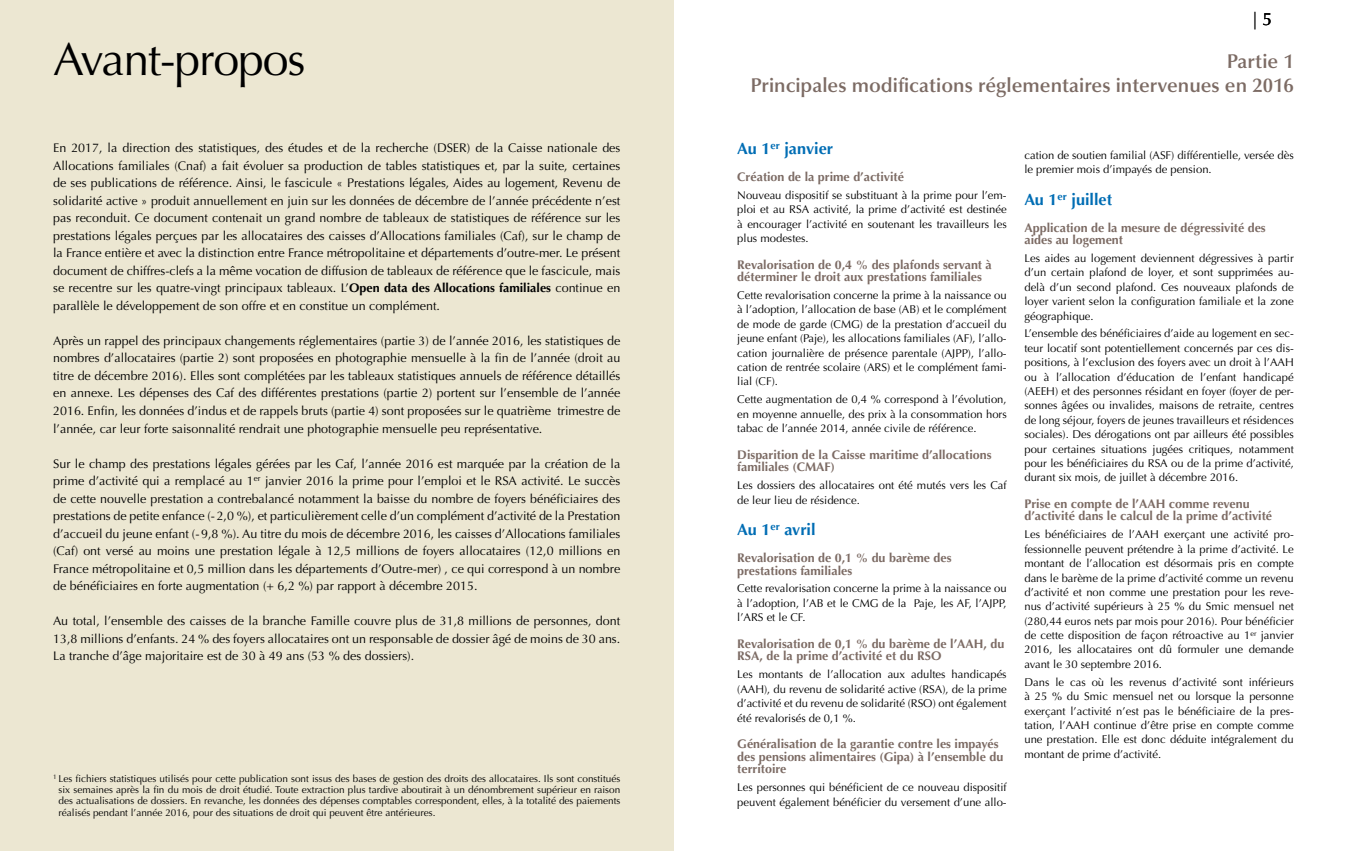
<style>
.page{position:relative;width:1347px;height:851px;background:#fff}
.page>*{position:absolute;margin:0;border:0;box-sizing:border-box;transform-origin:0 0}
.t1{font:46.5px "Optima";letter-spacing:-.025em;color:#000}
.t2{font:600 20px/24px "Optima";color:#7c6b64;text-align:right}
.t3{font:17.5px "Optima";color:#000}
.t4{font:700 16.25px "Optima";color:#006db4}
.t5{font:12.5px/17.5px "Optima";color:#000;text-align:justify}
.t6{font:700 12.5px/12.5px "Optima";color:#7c6b64}
.t7{font:11.25px/14.4px "Optima";color:#000;text-align:justify}
.t8{font:10px/11.2px "Optima";color:#000;text-align:justify}
.s1{font-weight:700}
</style>
<div class="page">
<div style="left:0;top:0;width:673px;height:850px;background:#ece7d2"></div>
<h1 class="t1" style="left:53px;top:32px;width:254px">Avant-propos</h1>
<p class="t5" style="left:53px;top:139px;width:569px">En 2017, la direction des statistiques, des études et de la recherche (DSER) de la Caisse nationale des Allocations familiales (Cnaf) a fait évoluer sa production de tables statistiques et, par la suite, certaines de ses publications de référence. Ainsi, le fascicule « Prestations légales, Aides au logement, Revenu de solidarité active » produit annuellement en juin sur les données de décembre de l’année précédente n’est pas reconduit. Ce document contenait un grand nombre de tableaux de statistiques de référence sur les prestations légales perçues par les allocataires des caisses d’Allocations familiales (Caf), sur le champ de la France entière et avec la distinction entre France métropolitaine et départements d’outre-mer. Le présent document de chiffres-clefs a la même vocation de diffusion de tableaux de référence que le fascicule, mais se recentre sur les quatre-vingt principaux tableaux. L’<span class="s1">Open data des Allocations familiales</span> continue en parallèle le développement de son offre et en constitue un complément.</p>
<p class="t5" style="left:53px;top:332px;width:568px">Après un rappel des principaux changements réglementaires (partie 3) de l’année 2016, les statistiques de nombres d’allocataires (partie 2) sont proposées en photographie mensuelle à la fin de l’année (droit au titre de décembre 2016). Elles sont complétées par les tableaux statistiques annuels de référence détaillés en annexe. Les dépenses des Caf des différentes prestations (partie 2) portent sur l’ensemble de l’année 2016. Enfin, les données d’indus et de rappels bruts (partie 4) sont proposées sur le quatrième trimestre de l’année, car leur forte saisonnalité rendrait une photographie mensuelle peu représentative.</p>
<p class="t5" style="left:53px;top:454px;width:568px">Sur le champ des prestations légales gérées par les Caf, l’année 2016 est marquée par la création de la prime d’activité qui a remplacé au 1<sup>er</sup> janvier 2016 la prime pour l’emploi et le RSA activité. Le succès de cette nouvelle prestation a contrebalancé notamment la baisse du nombre de foyers bénéficiaires des prestations de petite enfance (-2,0 %), et particulièrement celle d’un complément d’activité de la Prestation d’accueil du jeune enfant (-9,8 %). Au titre du mois de décembre 2016, les caisses d’Allocations familiales (Caf) ont versé au moins une prestation légale à 12,5 millions de foyers allocataires (12,0 millions en France métropolitaine et 0,5 million dans les départements d’Outre-mer) , ce qui correspond à un nombre de bénéficiaires en forte augmentation (+ 6,2 %) par rapport à décembre 2015.</p>
<p class="t5" style="left:53px;top:612px;width:568px">Au total, l’ensemble des caisses de la branche Famille couvre plus de 31,8 millions de personnes, dont 13,8 millions d’enfants. 24 % des foyers allocataires ont un responsable de dossier âgé de moins de 30 ans.<br>La tranche d’âge majoritaire est de 30 à 49 ans (53 % des dossiers).</p>
<p class="t8" style="left:59px;top:772px;width:563px;text-indent:-5px"><sup>1</sup> Les fichiers statistiques utilisés pour cette publication sont issus des bases de gestion des droits des allocataires. Ils sont constitués six semaines après la fin du mois de droit étudié. Toute extraction plus tardive aboutirait à un dénombrement supérieur en raison des actualisations de dossiers. En revanche, les données des dépenses comptables correspondent, elles, à la totalité des paiements réalisés pendant l’année 2016, pour des situations de droit qui peuvent être antérieures.</p>
<h3 class="t3" style="left:1252px;top:9px;width:22px">| 5</h3>
<h2 class="t2" style="left:750px;top:50px;width:545px">Partie 1<br>Principales modifications réglementaires intervenues en 2016</h2>
<h3 class="t4" style="left:737px;top:139px;width:97px">Au 1<sup>er</sup> janvier</h3>
<p class="t6" style="left:737px;top:170px;width:168px">Création de la prime d’activité</p>
<p class="t7" style="left:737px;top:188px;width:271px">Nouveau dispositif se substituant à la prime pour l’em&shy;ploi et au RSA activité, la prime d’activité est destinée à encourager l’activité en soutenant les travailleurs les plus modestes.</p>
<p class="t6" style="left:737px;top:258px;width:256px">Revalorisation de 0,4 % des plafonds servant à déterminer le droit aux prestations familiales</p>
<p class="t7" style="left:737px;top:288px;width:271px">Cette revalorisation concerne la prime à la naissance ou à l’adoption, l’allocation de base (AB) et le complément de mode de garde (CMG) de la prestation d’accueil du jeune enfant (Paje), les allocations familiales (AF), l’allo&shy;cation journalière de présence parentale (AJPP), l’allo&shy;cation de rentrée scolaire (ARS) et le complément fami&shy;lial (CF).</p>
<p class="t7" style="left:737px;top:392px;width:271px">Cette augmentation de 0,4 % correspond à l’évolution, en moyenne annuelle, des prix à la consommation hors tabac de l’année 2014, année civile de référence.</p>
<p class="t6" style="left:737px;top:448px;width:256px">Disparition de la Caisse maritime d’allocations familiales (CMAF)</p>
<p class="t7" style="left:737px;top:478px;width:271px">Les dossiers des allocataires ont été mutés vers les Caf de leur lieu de résidence.</p>
<h3 class="t4" style="left:737px;top:520px;width:80px">Au 1<sup>er</sup> avril</h3>
<p class="t6" style="left:737px;top:551px;width:216px">Revalorisation de 0,1 % du barème des prestations familiales</p>
<p class="t7" style="left:737px;top:581px;width:271px">Cette revalorisation concerne la prime à la naissance ou à l’adoption, l’AB et le CMG de la Paje, les AF, l’AJPP, l’ARS et le CF.</p>
<p class="t6" style="left:737px;top:637px;width:269px">Revalorisation de 0,1 % du barème de l’AAH, du<br>RSA, de la prime d’activité et du RSO</p>
<p class="t7" style="left:737px;top:667px;width:271px">Les montants de l’allocation aux adultes handicapés (AAH), du revenu de solidarité active (RSA), de la prime d’activité et du revenu de solidarité (RSO) ont également été revalorisés de 0,1 %.</p>
<p class="t6" style="left:737px;top:737px;width:267px">Généralisation de la garantie contre les impayés des pensions alimentaires (Gipa) à l’ensemble du territoire</p>
<p class="t7" style="left:737px;top:780px;width:271px">Les personnes qui bénéficient de ce nouveau dispositif peuvent également bénéficier du versement d’une allo-</p>
<p class="t7" style="left:1024px;top:148px;width:271px">cation de soutien familial (ASF) différentielle, versée dès le premier mois d’impayés de pension.</p>
<h3 class="t4" style="left:1024px;top:190px;width:89px">Au 1<sup>er</sup> juillet</h3>
<p class="t6" style="left:1024px;top:221px;width:243px">Application de la mesure de dégressivité des aides au logement</p>
<p class="t7" style="left:1024px;top:251px;width:271px">Les aides au logement deviennent dégressives à partir d’un certain plafond de loyer, et sont supprimées au&shy;delà d’un second plafond. Ces nouveaux plafonds de loyer varient selon la configuration familiale et la zone géographique.</p>
<p class="t7" style="left:1024px;top:326px;width:271px">L’ensemble des bénéficiaires d’aide au logement en sec&shy;teur locatif sont potentiellement concernés par ces dis&shy;positions, à l’exclusion des foyers avec un droit à l’AAH ou à l’allocation d’éducation de l’enfant handicapé (AEEH) et des personnes résidant en foyer (foyer de per&shy;sonnes âgées ou invalides, maisons de retraite, centres de long séjour, foyers de jeunes travailleurs et résidences sociales). Des dérogations ont par ailleurs été possibles pour certaines situations jugées critiques, notamment pour les bénéficiaires du RSA ou de la prime d’activité, durant six mois, de juillet à décembre 2016.</p>
<p class="t6" style="left:1024px;top:497px;width:249px">Prise en compte de l’AAH comme revenu d’activité dans le calcul de la prime d’activité</p>
<p class="t7" style="left:1024px;top:527px;width:271px">Les bénéficiaires de l’AAH exerçant une activité pro&shy;fessionnelle peuvent prétendre à la prime d’activité. Le montant de l’allocation est désormais pris en compte dans le barème de la prime d’activité comme un revenu d’activité et non comme une prestation pour les reve&shy;nus d’activité supérieurs à 25 % du Smic mensuel net (280,44 euros nets par mois pour 2016). Pour bénéficier de cette disposition de façon rétroactive au 1<sup>er</sup> janvier 2016, les allocataires ont dû formuler une demande avant le 30 septembre 2016.</p>
<p class="t7" style="left:1024px;top:674px;width:271px">Dans le cas où les revenus d’activité sont inférieurs à 25 % du Smic mensuel net ou lorsque la personne exerçant l’activité n’est pas le bénéficiaire de la pres&shy;tation, l’AAH continue d’être prise en compte comme une prestation. Elle est donc déduite intégralement du montant de prime d’activité.</p>
</div>
